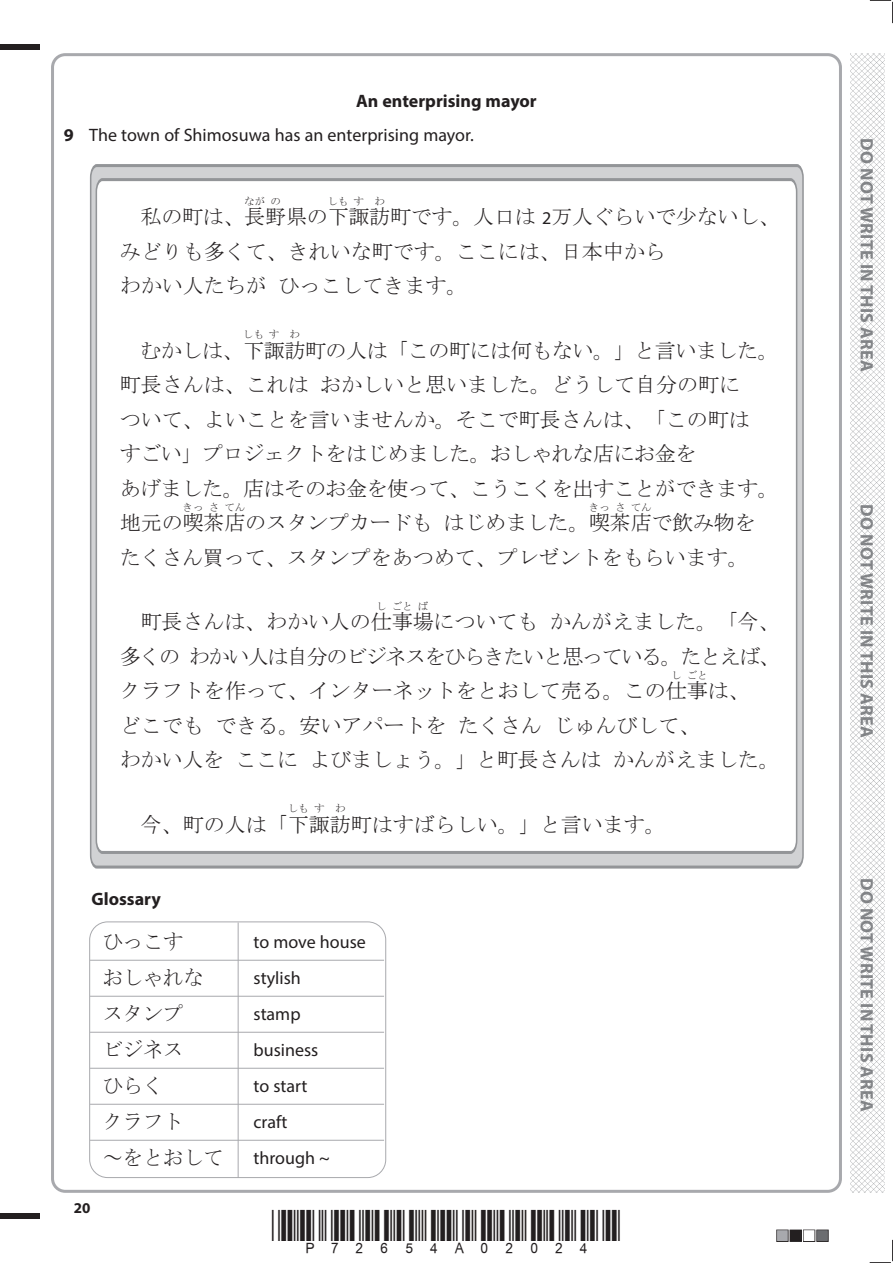
<style>
.page{position:relative;width:893px;height:1263px;background:#fff}
.page>*{position:absolute;margin:0;border:0;box-sizing:border-box;transform-origin:0 0}
.t1{font:21px/34.5px "MS Mincho";letter-spacing:-.005em;color:#231f20}
.t2{font:21px/34.5px "MS Mincho";letter-spacing:-.065em;color:#231f20}
.t3{font:21px "MS Mincho";letter-spacing:-.005em;color:#231f20;scale:.96 1}
.t4{font:18px/33.8px "Myriad Pro";color:#231f20}
.t5{font:700 18px "Myriad Pro";letter-spacing:.02em;color:#808285}
.t6{font:700 18px "Myriad Pro";color:#231f20}
.t7{font:700 15px "Myriad Pro";color:#231f20}
.t8{font:10.5px "MS Mincho";color:#231f20}
.s1{font-weight:700}
.s2{font-family:"Myriad Pro";font-size:18px}
</style>
<div class="page">
<div style="left:0;top:44px;width:40px;height:5px;background:#231f20"></div>
<div style="left:0;top:1214px;width:40px;height:5px;background:#231f20"></div>
<svg style="left:870px;top:0;width:23px;height:23px"></svg>
<svg style="left:870px;top:1240px;width:23px;height:23px"></svg>
<img style="left:850px;top:53px;width:34px;height:1140px">
<svg style="left:90px;top:164px;width:714px;height:705px;background:#c3c4c6"></svg>
<svg style="left:95px;top:177px;width:703px;height:678px"></svg>
<hr style="left:90px;top:960px;width:294px;height:1px;background:#a8a9ad">
<hr style="left:90px;top:996px;width:294px;height:1px;background:#a8a9ad">
<hr style="left:90px;top:1032px;width:294px;height:1px;background:#a8a9ad">
<hr style="left:90px;top:1068px;width:294px;height:1px;background:#a8a9ad">
<hr style="left:90px;top:1104px;width:294px;height:1px;background:#a8a9ad">
<hr style="left:90px;top:1140px;width:294px;height:1px;background:#a8a9ad">
<div style="left:89px;top:921px;width:297px;height:257px;border:1px solid #a8a9ad;border-radius:18px"></div>
<hr style="left:238px;top:922px;width:1px;height:256px;background:#a8a9ad">
<p class="t4" style="left:64px;top:84px;width:474px;text-indent:292px"><span class="s1">An enterprising mayor<br>9</span> The town of Shimosuwa has an enterprising mayor.</p>
<p class="t8" style="left:244px;top:196px;width:22px">なが</p>
<p class="t8" style="left:270px;top:196px;width:12px">の</p>
<p class="t8" style="left:327px;top:196px;width:22px">しも</p>
<p class="t8" style="left:354px;top:196px;width:12px">す</p>
<p class="t8" style="left:374px;top:196px;width:12px">わ</p>
<p class="t1" style="left:120px;top:234px;width:547px">みどりも多くて、きれいな町です。ここには、日本中からわかい人たちが ひっこしてきます。</p>
<p class="t1" style="left:120px;top:199px;width:662px">　私の町は、長野県の下諏訪町です。人口は <span class="s2">2</span>万人ぐらいで少ないし、</p>
<p class="t8" style="left:243px;top:329px;width:22px">しも</p>
<p class="t8" style="left:269px;top:329px;width:12px">す</p>
<p class="t8" style="left:289px;top:329px;width:12px">わ</p>
<p class="t1" style="left:120px;top:367px;width:660px">町長さんは、これはおかしいと思いました。どうして自分の町に<br>ついて、よいことを言いませんか。そこで町長さんは、「この町は<br>すごい」プロジェクトをはじめました。おしゃれな店にお金を<br>あげました。店はそのお金を使って、こうこくを出すことができます。地元の喫茶店のスタンプカードも はじめました。喫茶店で飲み物を</p>
<p class="t1" style="left:120px;top:333px;width:660px">　むかしは、下諏訪町の人は「この町には何もない。」と言いました。</p>
<p class="t8" style="left:183px;top:502px;width:22px">きっ</p>
<p class="t8" style="left:209px;top:502px;width:12px">さ</p>
<p class="t8" style="left:224px;top:502px;width:22px">てん</p>
<p class="t8" style="left:589px;top:502px;width:22px">きっ</p>
<p class="t8" style="left:615px;top:502px;width:12px">さ</p>
<p class="t8" style="left:631px;top:502px;width:22px">てん</p>
<p class="t1" style="left:120px;top:540px;width:631px">たくさん買って、スタンプをあつめて、プレゼントをもらいます。</p>
<p class="t8" style="left:376px;top:601px;width:12px">し</p>
<p class="t8" style="left:392px;top:601px;width:22px">ごと</p>
<p class="t8" style="left:418px;top:601px;width:12px">ば</p>
<p class="t2" style="left:120px;top:639px;width:662px">多くの わかい人は自分のビジネスをひらきたいと思っている。たとえば、クラフトを作って、インターネットをとおして売る。この仕事は、</p>
<p class="t1" style="left:120px;top:604px;width:662px">　町長さんは、わかい人の仕事場についても かんがえました。「今、</p>
<p class="t8" style="left:671px;top:670px;width:12px">し</p>
<p class="t8" style="left:687px;top:670px;width:22px">ごと</p>
<p class="t1" style="left:120px;top:708px;width:661px">どこでも できる。安いアパートを たくさん じゅんびして、<br>わかい人を ここに よびましょう。」と町長さんは かんがえました。</p>
<p class="t8" style="left:288px;top:803px;width:22px">しも</p>
<p class="t8" style="left:314px;top:803px;width:12px">す</p>
<p class="t8" style="left:335px;top:803px;width:12px">わ</p>
<p class="t1" style="left:120px;top:807px;width:547px">　今、町の人は「下諏訪町はすばらしい。」と言います。</p>
<p class="t6" style="left:91px;top:887px;width:71px">Glossary</p>
<p class="t7" style="left:74px;top:1198px;width:18px">20</p>
<p class="t3" style="left:103px;top:931px;width:85px">ひっこす</p>
<p class="t4" style="left:254px;top:924px;width:114px">to move house</p>
<p class="t3" style="left:103px;top:967px;width:106px">おしゃれな</p>
<p class="t4" style="left:254px;top:960px;width:49px">stylish</p>
<p class="t3" style="left:103px;top:1003px;width:85px">スタンプ</p>
<p class="t4" style="left:254px;top:996px;width:49px">stamp</p>
<p class="t3" style="left:103px;top:1039px;width:85px">ビジネス</p>
<p class="t4" style="left:254px;top:1032px;width:66px">business</p>
<p class="t3" style="left:103px;top:1075px;width:64px">ひらく</p>
<p class="t4" style="left:254px;top:1068px;width:55px">to start</p>
<p class="t3" style="left:103px;top:1111px;width:85px">クラフト</p>
<p class="t4" style="left:254px;top:1104px;width:35px">craft</p>
<p class="t3" style="left:103px;top:1147px;width:127px">～をとおして</p>
<p class="t4" style="left:254px;top:1140px;width:78px">through ~</p>
<p class="t5" style="left:878px;top:138px;width:235px;rotate:90deg">DO NOT WRITE IN THIS AREA</p>
<p class="t5" style="left:878px;top:504px;width:235px;rotate:90deg">DO NOT WRITE IN THIS AREA</p>
<p class="t5" style="left:878px;top:878px;width:235px;rotate:90deg">DO NOT WRITE IN THIS AREA</p>
</div>
